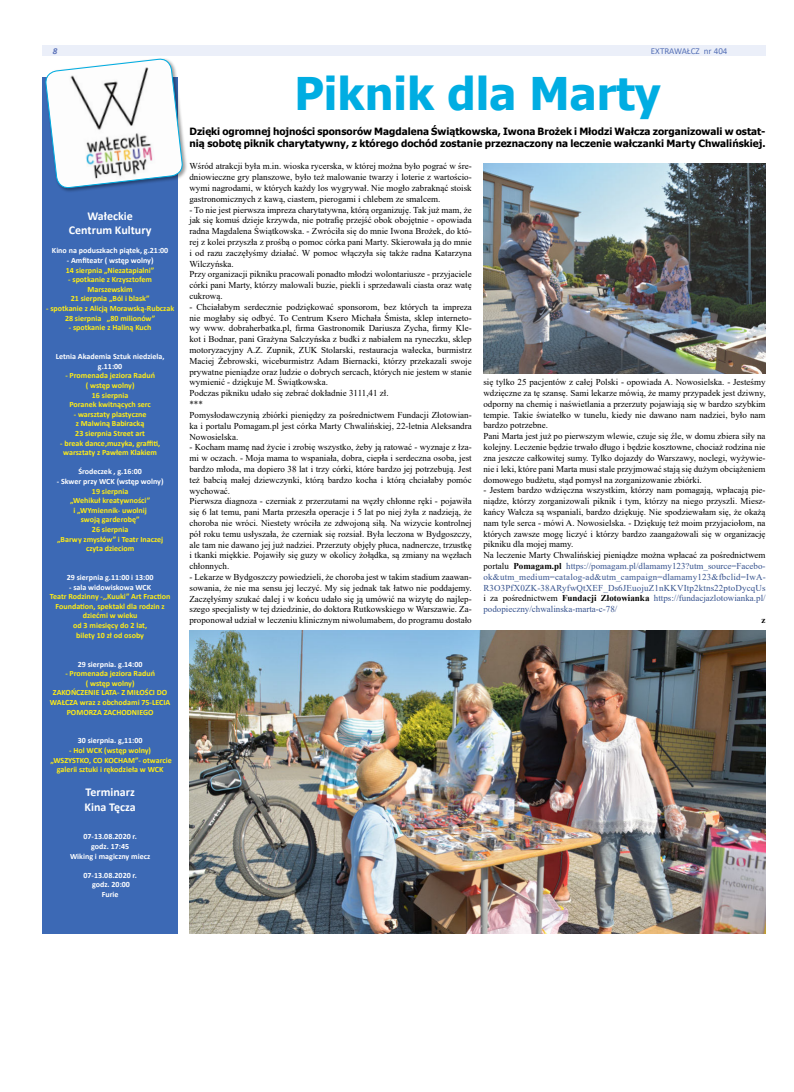
<style>
.page{position:relative;width:794px;height:1092px;background:#fff}
.page>*{position:absolute;margin:0;border:0;box-sizing:border-box;transform-origin:0 0}
.t1{font:700 45px "Tahoma";color:#00ade2}
.t2{font:700 12px/14.4px "Calibri";color:#fff;text-align:center}
.t3{font:700 10px/12px "Tahoma";color:#000}
.t4{font:9px/10.8px "Times New Roman";color:#000}
.t5{font:9px "Calibri";color:#5570b6}
.t6{font:italic 700 9px "Calibri";color:#5b72b9}
.t7{font:700 9px "Times New Roman";color:#000}
.t8{font:700 8px/9.6px "Calibri";color:#ffed15;text-align:center}
.t9{font:700 8px/9.6px "Calibri";color:#fff;text-align:center}
.s1{font-weight:700}
.s2{color:#37538e}
</style>
<div class="page">
<div style="left:43px;top:45px;width:722px;height:11px;background:#ebeff9"></div>
<div style="left:43px;top:77px;width:135px;height:856px;background:#3c69b5"></div>
<div style="left:44px;top:58px;width:144px;height:135px;background:#000;opacity:.4"></div>
<svg style="left:45px;top:58px;width:138px;height:135px"></svg>
<img style="left:189px;top:630px;width:576px;height:303px">
<img style="left:483px;top:163px;width:282px;height:210px">
<p class="t6" style="left:53px;top:47px;width:6px">8</p>
<p class="t5" style="left:651px;top:44px;width:78px">EXTRAWAŁCZ nr 404</p>
<h2 class="t2" style="left:69px;top:208px;width:84px">Wałeckie<br>Centrum Kultury</h2>
<p class="t9" style="left:52px;top:246px;width:118px">Kino na poduszkach piątek, g.21:00</p>
<p class="t9" style="left:67px;top:255px;width:88px">- Amfiteatr ( wstęp wolny)</p>
<p class="t8" style="left:66px;top:265px;width:90px">14 sierpnia „Niezatapialni”</p>
<p class="t8" style="left:68px;top:275px;width:85px">- spotkanie z Krzysztofem<br>Marszewskim<br>21 sierpnia „Ból i blask”</p>
<p class="t8" style="left:46px;top:303px;width:130px">- spotkanie z Alicją Morawską-Rubczak<br>28 sierpnia „80 milionów”</p>
<p class="t8" style="left:69px;top:323px;width:84px">- spotkanie z Haliną Kuch</p>
<p class="t9" style="left:56px;top:351px;width:110px">Letnia Akademia Sztuk niedziela, g.11:00</p>
<p class="t8" style="left:65px;top:371px;width:91px">- Promenada jeziora Raduń ( wstęp wolny)<br>16 sierpnia<br>Poranek kwitnących serc</p>
<p class="t8" style="left:74px;top:409px;width:74px;text-align:left">- warsztaty plastyczne z Malwiną Babiracką<br>23 sierpnia Street art</p>
<p class="t8" style="left:60px;top:438px;width:102px">- break dance,muzyka, graffiti, warsztaty z Pawłem Klakiem</p>
<p class="t9" style="left:78px;top:467px;width:65px">Środeczek , g.16:00</p>
<p class="t9" style="left:57px;top:476px;width:108px">- Skwer przy WCK (wstęp wolny)</p>
<p class="t8" style="left:57px;top:486px;width:107px">19 sierpnia<br>„Wehikuł kreatywności”<br>i „WYmiennik- uwolnij<br>swoją garderobę”<br>26 sierpnia<br>„Barwy zmysłów” i Teatr Inaczej czyta dzieciom</p>
<p class="t9" style="left:67px;top:572px;width:88px">29 sierpnia g.11:00 i 13:00</p>
<p class="t9" style="left:69px;top:582px;width:84px">- sala widowiskowa WCK</p>
<p class="t8" style="left:50px;top:591px;width:122px">Teatr Rodzinny -,,Kuuki” Art Fraction<br>Foundation, spektakl dla rodzin z dziećmi w wieku<br>od 3 miesięcy do 2 lat,<br>bilety 10 zł od osoby</p>
<p class="t9" style="left:78px;top:659px;width:66px">29 sierpnia. g.14:00</p>
<p class="t8" style="left:50px;top:668px;width:122px">- Promenada jeziora Raduń<br>( wstęp wolny)<br>ZAKOŃCZENIE LATA- Z MIŁOŚCI DO<br>WAŁCZA wraz z obchodami 75-LECIA<br>POMORZA ZACHODNIEGO</p>
<p class="t9" style="left:78px;top:735px;width:66px">30 sierpnia. g,11:00</p>
<p class="t8" style="left:50px;top:745px;width:123px">- Hol WCK (wstęp wolny) „WSZYSTKO, CO KOCHAM”- otwarcie galerii sztuki i rękodzieła w WCK</p>
<h2 class="t2" style="left:85px;top:784px;width:53px;text-align:left">Terminarz<br>Kina Tęcza</h2>
<p class="t9" style="left:70px;top:831px;width:82px">07-13.08.2020 r.<br>godz. 17:45<br>Wiking i magiczny miecz</p>
<p class="t9" style="left:83px;top:870px;width:55px">07-13.08.2020 r. godz. 20:00<br>Furie</p>
<h1 class="t1" style="left:294px;top:62px;width:368px">Piknik dla Marty</h1>
<p class="t3" style="left:189px;top:126px;width:577px">Dzięki ogromnej hojności sponsorów Magdalena Świątkowska, Iwona Brożek i Młodzi Wałcza zorganizowali w ostat&shy;nią sobotę piknik charytatywny, z którego dochód zostanie przeznaczony na leczenie wałczanki Marty Chwalińskiej.</p>
<p class="t4" style="left:189px;top:161px;width:284px;text-align:justify">Wśród atrakcji była m.in. wioska rycerska, w której można było pograć w śre&shy;dniowieczne gry planszowe, było też malowanie twarzy i loterie z wartościo&shy;wymi nagrodami, w których każdy los wygrywał. Nie mogło zabraknąć stoisk gastronomicznych z kawą, ciastem, pierogami i chlebem ze smalcem.</p>
<p class="t4" style="left:189px;top:204px;width:284px">- To nie jest pierwsza impreza charytatywna, którą organizuję. Tak już mam, że jak się komuś dzieje krzywda, nie potrafię przejść obok obojętnie - opowiada radna Magdalena Świątkowska. - Zwróciła się do mnie Iwona Brożek, do któ&shy;rej z kolei przyszła z prośbą o pomoc córka pani Marty. Skierowała ją do mnie i od razu zaczęłyśmy działać. W pomoc włączyła się także radna Katarzyna Wilczyńska.<br>Przy organizacji pikniku pracowali ponadto młodzi wolontariusze - przyjaciele córki pani Marty, którzy malowali buzie, piekli i sprzedawali ciasta oraz watę cukrową.</p>
<p class="t4" style="left:189px;top:301px;width:284px">- Chciałabym serdecznie podziękować sponsorom, bez których ta impreza nie mogłaby się odbyć. To Centrum Ksero Michała Śmista, sklep interneto&shy;wy www. dobraherbatka.pl, firma Gastronomik Dariusza Zycha, firmy Kle&shy;kot i Bodnar, pani Grażyna Salczyńska z budki z nabiałem na ryneczku, sklep motoryzacyjny A.Z. Zupnik, ZUK Stolarski, restauracja wałecka, burmistrz Maciej Żebrowski, wiceburmistrz Adam Biernacki, którzy przekazali swoje prywatne pieniądze oraz ludzie o dobrych sercach, których nie jestem w stanie wymienić - dziękuje M. Świątkowska.<br>Podczas pikniku udało się zebrać dokładnie 3111,41 zł.<br>***<br>Pomysłodawczynią zbiórki pieniędzy za pośrednictwem Fundacji Złotowian&shy;ka i portalu Pomagam.pl jest córka Marty Chwalińskiej, 22-letnia Aleksandra Nowosielska.</p>
<p class="t4" style="left:189px;top:441px;width:284px">- Kocham mamę nad życie i zrobię wszystko, żeby ją ratować - wyznaje z łza&shy;mi w oczach. - Moja mama to wspaniała, dobra, ciepła i serdeczna osoba, jest bardzo młoda, ma dopiero 38 lat i trzy córki, które bardzo jej potrzebują. Jest też babcią małej dziewczynki, którą bardzo kocha i którą chciałaby pomóc wychować.<br>Pierwsza diagnoza - czerniak z przerzutami na węzły chłonne ręki - pojawiła się 6 lat temu, pani Marta przeszła operacje i 5 lat po niej żyła z nadzieją, że choroba nie wróci. Niestety wróciła ze zdwojoną siłą. Na wizycie kontrolnej pół roku temu usłyszała, że czerniak się rozsiał. Była leczona w Bydgoszczy, ale tam nie dawano jej już nadziei. Przerzuty objęły płuca, nadnercze, trzustkę i tkanki miękkie. Pojawiły się guzy w okolicy żołądka, są zmiany na węzłach chłonnych.</p>
<p class="t4" style="left:189px;top:571px;width:284px;text-align:justify">- Lekarze w Bydgoszczy powiedzieli, że choroba jest w takim stadium zaawan&shy;sowania, że nie ma sensu jej leczyć. My się jednak tak łatwo nie poddajemy.<br>Zaczęłyśmy szukać dalej i w końcu udało się ją umówić na wizytę do najlep&shy;szego specjalisty w tej dziedzinie, do doktora Rutkowskiego w Warszawie. Za&shy;proponował udział w leczeniu klinicznym niwolumabem, do programu dostało</p>
<p class="t4" style="left:483px;top:376px;width:284px">się tylko 25 pacjentów z całej Polski - opowiada A. Nowosielska. - Jesteśmy wdzięczne za tę szansę. Sami lekarze mówią, że mamy przypadek jest dziwny, odporny na chemię i naświetlania a przerzuty pojawiają się w bardzo szybkim tempie. Takie światełko w tunelu, kiedy nie dawano nam nadziei, było nam bardzo potrzebne.<br>Pani Marta jest już po pierwszym wlewie, czuje się źle, w domu zbiera siły na kolejny. Leczenie będzie trwało długo i będzie kosztowne, chociaż rodzina nie zna jeszcze całkowitej sumy. Tylko dojazdy do Warszawy, noclegi, wyżywie&shy;nie i leki, które pani Marta musi stale przyjmować stają się dużym obciążeniem domowego budżetu, stąd pomysł na zorganizowanie zbiórki.</p>
<p class="t4" style="left:483px;top:484px;width:284px">- Jestem bardzo wdzięczna wszystkim, którzy nam pomagają, wpłacają pie&shy;niądze, którzy zorganizowali piknik i tym, którzy na niego przyszli. Miesz&shy;kańcy Wałcza są wspaniali, bardzo dziękuję. Nie spodziewałam się, że okażą nam tyle serca - mówi A. Nowosielska. - Dziękuję też moim przyjaciołom, na których zawsze mogę liczyć i którzy bardzo zaangażowali się w organizację pikniku dla mojej mamy.<br>Na leczenie Marty Chwalińskiej pieniądze można wpłacać za pośrednictwem portalu <span class="s1">Pomagam.pl</span> <span class="s2">https://pomagam.pl/dlamamy123?utm_source=Facebo&shy;ok&amp;utm_medium=catalog-ad&amp;utm_campaign=dlamamy123&amp;fbclid=IwA-R3O3PfX0ZK-38ARyfwQtXEF_Ds6JEuojuZ1nKKVItp2ktns22ptoDycqUs </span>i za pośrednictwem <span class="s1">Fundacji Złotowianka</span> <span class="s2">https://fundacjazlotowianka.pl/ podopieczny/chwalinska-marta-c-78/</span></p>
<p class="t7" style="left:761px;top:617px;width:5px">z</p>
</div>
